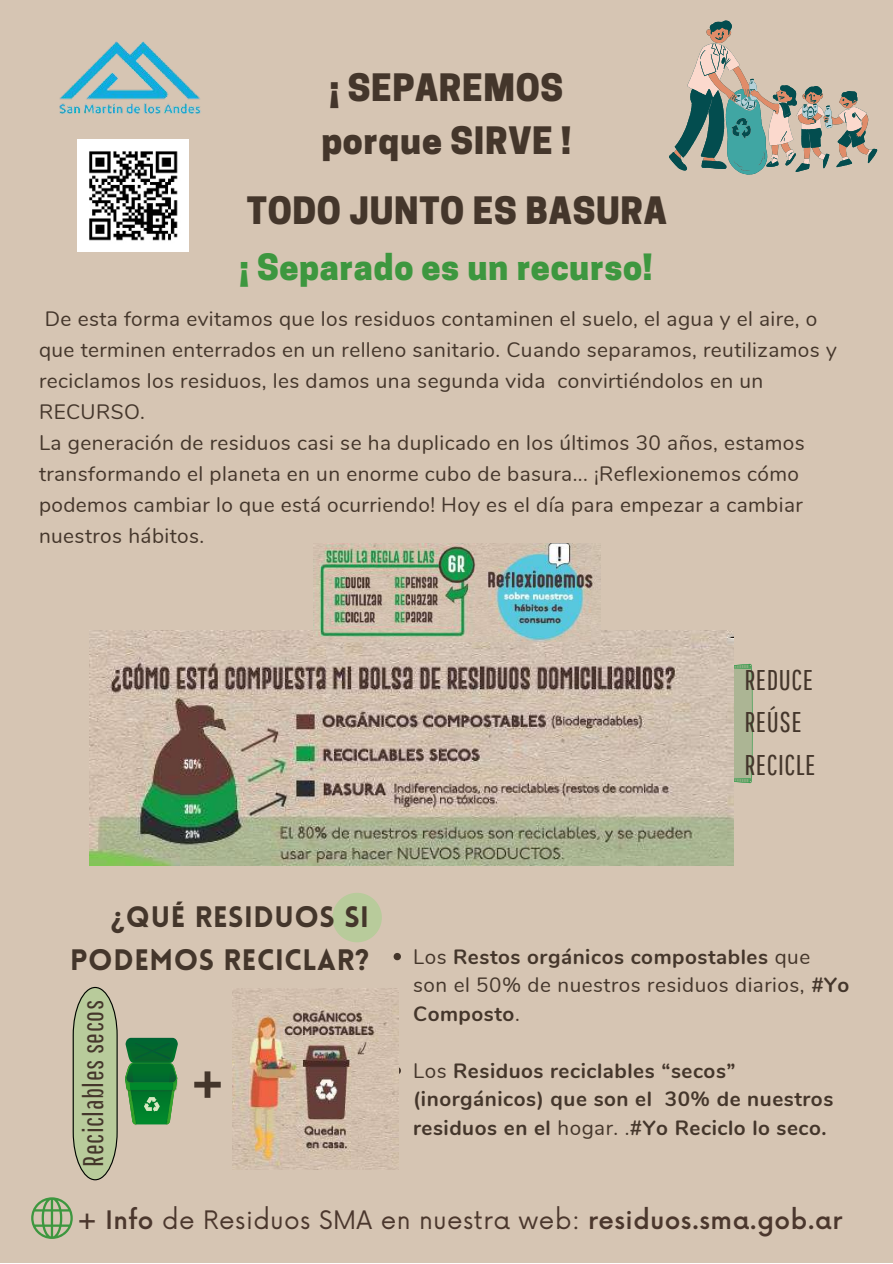
<style>
.page{position:relative;width:893px;height:1264px;background:#fff}
.page>*{position:absolute;margin:0;border:0;box-sizing:border-box;transform-origin:0 0}
.t1{font:700 54.45px "Noto Sans";color:#44362b}
.t2{font:800 35.4px/52.8px "Cooper Hewitt";letter-spacing:.02em;color:#44362b}
.t3{font:800 33.9px "Cooper Hewitt";letter-spacing:.02em;color:#3d973f}
.t4{font:900 28.95px/42.8px "Lovelo";letter-spacing:.02em;color:#44362b;text-align:right}
.t5{font:28.5px/42.5px "Pathway Gothic One";letter-spacing:.02em;color:#44362b}
.t6{font:24.75px "Now";letter-spacing:.02em;color:#4b372d}
.t7{font:20.85px/30.9px "Nunito";letter-spacing:.02em;color:#44362b}
.t8{font:700 20.55px/28.5px "Nunito";letter-spacing:.025em;color:#44362b}
.t9{font:20.55px/28.5px "Nunito";letter-spacing:.025em;color:#44362b}
.s1{font-weight:700}
.s2{font-weight:400}
.s3{font-weight:500}
</style>
<div class="page">
<div style="left:0;top:0;width:892px;height:1262px;background:#d6c5b3"></div>
<svg style="left:733px;top:664px;width:19px;height:119px;background:#a8b492"></svg>
<img style="left:89px;top:630px;width:644px;height:235px">
<svg style="left:669px;top:20px;width:208px;height:154px"></svg>
<svg style="left:31px;top:1197px;width:42px;height:41px"></svg>
<img style="left:59px;top:41px;width:142px;height:73px">
<img style="left:313px;top:543px;width:287px;height:98px">
<svg style="left:125px;top:1037px;width:53px;height:87px;background:#278342"></svg>
<svg style="left:393px;top:953px;width:8px;height:7px"></svg>
<svg style="left:399px;top:1067px;width:2px;height:7px"></svg>
<img style="left:232px;top:988px;width:166px;height:181px">
<svg style="left:72px;top:986px;width:46px;height:194px;background:#b3c196"></svg>
<svg style="left:332px;top:893px;width:50px;height:49px"></svg>
<img style="left:77px;top:140px;width:111px;height:111px">
<h2 class="t2" style="left:321px;top:66px;width:251px">¡ SEPAREMOS porque SIRVE !</h2>
<h2 class="t2" style="left:247px;top:189px;width:421px">TODO JUNTO ES BASURA</h2>
<h3 class="t3" style="left:239px;top:255px;width:414px">¡ Separado es un recurso!</h3>
<p class="t7" style="left:39px;top:304px;width:799px">De esta forma evitamos que los residuos contaminen el suelo, el agua y el aire, o que terminen enterrados en un relleno sanitario. Cuando separamos, reutilizamos y reciclamos los residuos, les damos una segunda vida convirtiéndolos en un RECURSO.<br>La generación de residuos casi se ha duplicado en los últimos 30 años, estamos transformando el planeta en un enorme cubo de basura... ¡Reflexionemos cómo podemos cambiar lo que está ocurriendo! Hoy es el día para empezar a cambiar nuestros hábitos.</p>
<h3 class="t5" style="left:744px;top:658px;width:73px">REDUCE<br>REÚSE<br>RECICLE</h3>
<h3 class="t4" style="left:70px;top:898px;width:300px">¿QUÉ RESIDUOS SI<br>PODEMOS RECICLAR?</h3>
<h3 class="t5" style="left:71px;top:1166px;width:168px;rotate:-90deg">Reciclables secos</h3>
<h1 class="t1" style="left:192px;top:1045px;width:33px">+</h1>
<p class="t9" style="left:413px;top:942px;width:438px">Los <span class="s1">Restos orgánicos compostables</span> que son el 50% de nuestros residuos diarios, <span class="s1">#Yo<br>Composto</span>.</p>
<p class="t8" style="left:413px;top:1056px;width:421px"><span class="s2">Los</span> Residuos reciclables “secos” (inorgánicos) que son el 30% de nuestros residuos en el <span class="s2">hogar. .</span>#Yo Reciclo lo seco.</p>
<p class="t6" style="left:77px;top:1206px;width:766px"><span class="s3">+ Info</span> de Residuos SMA en nuestra web: <span class="s3">residuos.sma.gob.ar</span></p>
</div>
